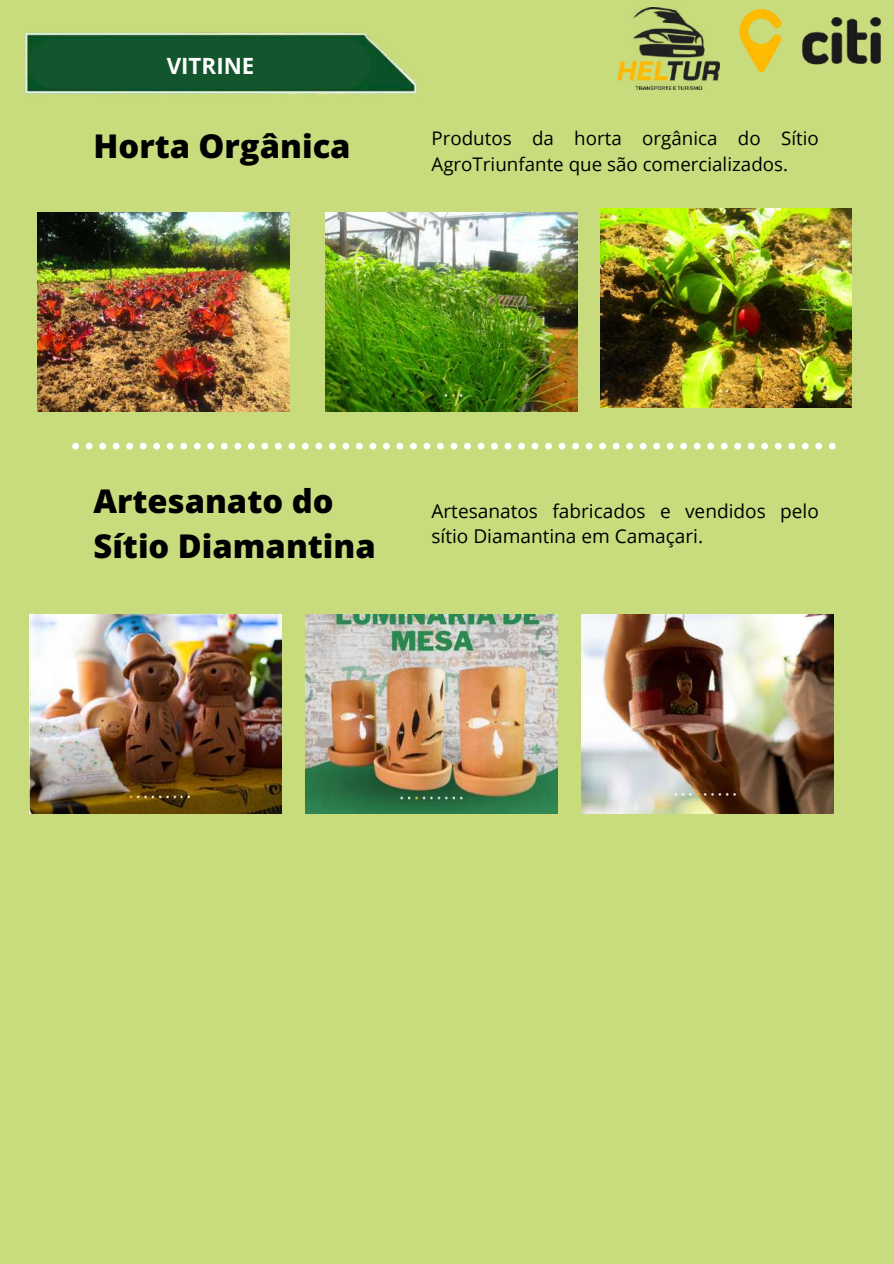
<style>
.page{position:relative;width:894px;height:1264px;background:#fff}
.page>*{position:absolute;margin:0;border:0;box-sizing:border-box;transform-origin:0 0}
.t1{font:800 32.7px/45px "Open Sans";color:#000}
.t2{font:700 22.35px "Open Sans";color:#fff}
.t3{font:19.05px/25.8px "Open Sans";color:#000}
.t4{font:18.75px/25.8px "Open Sans";color:#000}
</style>
<div class="page">
<div style="left:0;top:0;width:893px;height:1263px;background:#c8dc7e"></div>
<svg style="left:72px;top:443px;width:763px;height:6px"></svg>
<img style="left:305px;top:614px;width:252px;height:200px">
<img style="left:581px;top:614px;width:251px;height:200px">
<img style="left:30px;top:614px;width:251px;height:200px">
<img style="left:25px;top:32px;width:392px;height:62px">
<div style="left:31px;top:39px;width:338px;height:50px;background:#13562e"></div>
<img style="left:326px;top:212px;width:251px;height:200px">
<img style="left:600px;top:208px;width:251px;height:200px">
<img style="left:38px;top:212px;width:251px;height:200px">
<img style="left:739px;top:9px;width:141px;height:62px">
<img style="left:617px;top:8px;width:101px;height:82px">
<p class="t2" style="left:167px;top:50px;width:89px">VITRINE</p>
<h1 class="t1" style="left:93px;top:123px;width:258px">Horta Orgânica</h1>
<p class="t4" style="left:431px;top:124px;width:389px">Produtos da horta orgânica do Sítio<br>AgroTriunfante que são comercializados.</p>
<h1 class="t1" style="left:93px;top:478px;width:284px">Artesanato do<br>Sítio Diamantina</h1>
<p class="t3" style="left:431px;top:497px;width:389px">Artesanatos fabricados e vendidos pelo sítio Diamantina em Camaçari.</p>
</div>
